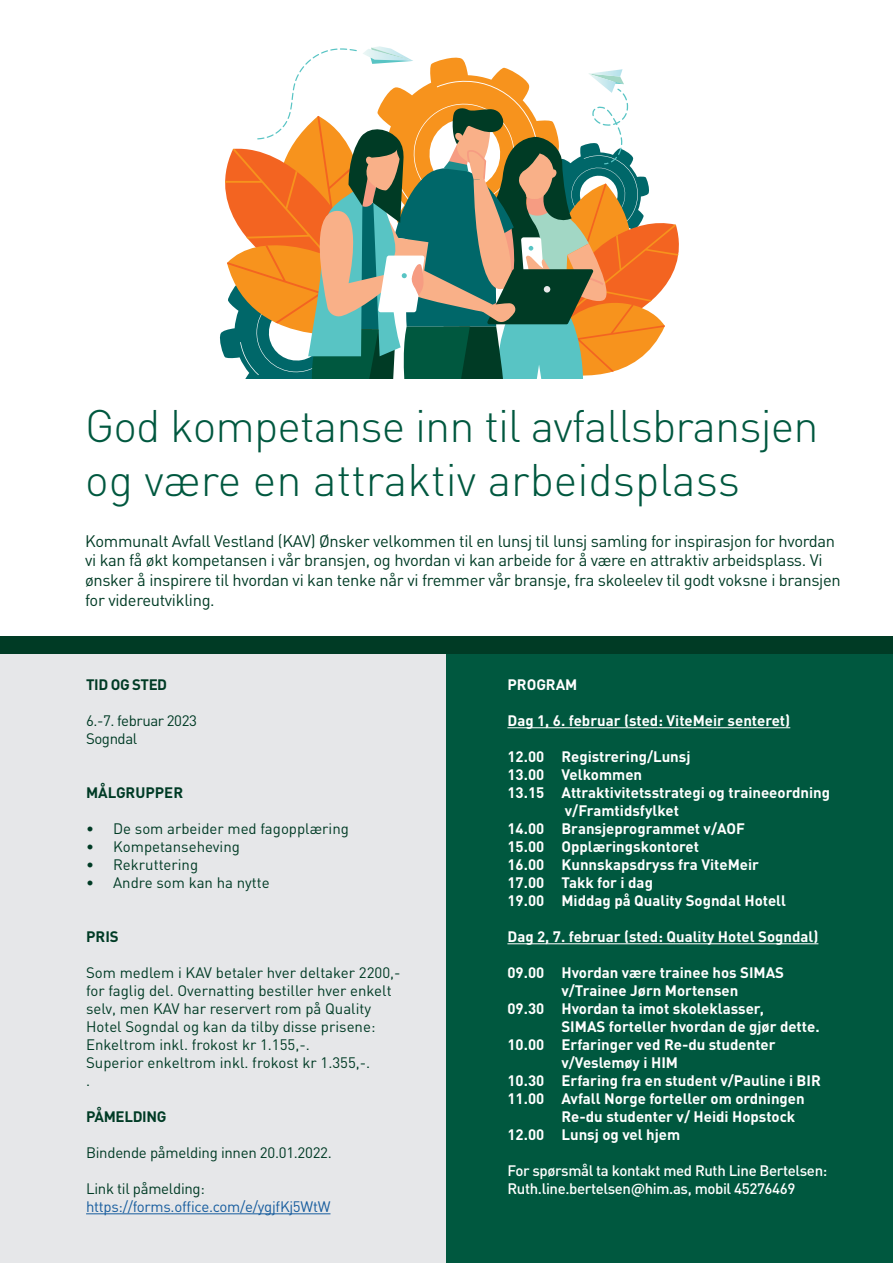
<style>
.page{position:relative;width:893px;height:1263px;background:#fff}
.page>*{position:absolute;margin:0;border:0;box-sizing:border-box;transform-origin:0 0}
.t1{font:300 45px "DINOT";letter-spacing:-.02em;color:#00583f}
.t2{font:300 45px "DINOT";color:#00583f}
.t3{font:16.5px/19.8px "DINOT";letter-spacing:-.02em;color:#003b25}
.t4{font:700 15px "DINOT";color:#fff}
.t5{font:15px "DINOT";color:#003b25}
.t6{font:500 15px/18px "DINOT";letter-spacing:-.025em;color:#fff}
.t7{font:15px "DINOT";letter-spacing:-.02em;color:#003b25}
.t8{font:15px "DINOT";letter-spacing:-.02em;color:#175d9e}
.t9{font:15px "DINOT";letter-spacing:-.03em;color:#003b25}
.t10{font:700 15px "DINOT";letter-spacing:-.02em;color:#003b25}
.t11{font:700 15px "DINOT";color:#003b25}
</style>
<div class="page">
<div style="left:0;top:645px;width:893px;height:618px;background:#e6e7e9"></div>
<svg style="left:220px;top:46px;width:459px;height:332px"></svg>
<hr style="left:86px;top:1213px;width:244px;height:1px;background:#175d9e">
<div style="left:446px;top:652px;width:447px;height:611px;background:#00583f"></div>
<hr style="left:507px;top:727px;width:283px;height:1px;background:#fff">
<hr style="left:507px;top:943px;width:311px;height:1px;background:#fff">
<div style="left:0;top:637px;width:893px;height:17px;background:#003b25"></div>
<p class="t1" style="left:85px;top:395px;width:735px">God kompetanse inn til avfallsbransjen</p>
<p class="t2" style="left:85px;top:449px;width:656px">og være en attraktiv arbeidsplass</p>
<p class="t3" style="left:85px;top:530px;width:757px">Kommunalt Avfall Vestland (KAV) Ønsker velkommen til en lunsj til lunsj samling for inspirasjon for hvordan vi kan få økt kompetansen i vår bransjen, og hvordan vi kan arbeide for å være en attraktiv arbeidsplass. Vi ønsker å inspirere til hvordan vi kan tenke når vi fremmer vår bransje, fra skoleelev til godt voksne i bransjen for videreutvikling.</p>
<p class="t10" style="left:86px;top:674px;width:83px">TID OG STED</p>
<p class="t9" style="left:86px;top:710px;width:112px">6.-7. februar 2023</p>
<p class="t9" style="left:86px;top:728px;width:53px">Sogndal</p>
<p class="t11" style="left:86px;top:782px;width:99px">MÅLGRUPPER</p>
<p class="t5" style="left:86px;top:818px;width:264px">• De som arbeider med fagopplæring</p>
<p class="t5" style="left:86px;top:836px;width:155px">• Kompetanseheving</p>
<p class="t5" style="left:86px;top:854px;width:114px">• Rekruttering</p>
<p class="t5" style="left:86px;top:872px;width:185px">• Andre som kan ha nytte</p>
<p class="t10" style="left:86px;top:926px;width:34px">PRIS</p>
<p class="t5" style="left:86px;top:962px;width:316px">Som medlem i KAV betaler hver deltaker 2200,-</p>
<p class="t5" style="left:86px;top:980px;width:307px">for faglig del. Overnatting bestiller hver enkelt</p>
<p class="t5" style="left:86px;top:998px;width:287px">selv, men KAV har reservert rom på Quality</p>
<p class="t5" style="left:86px;top:1016px;width:291px">Hotel Sogndal og kan da tilby disse prisene:</p>
<p class="t5" style="left:86px;top:1034px;width:225px">Enkeltrom inkl. frokost kr 1.155,-.</p>
<p class="t5" style="left:86px;top:1052px;width:286px">Superior enkeltrom inkl. frokost kr 1.355,-.</p>
<p class="t5" style="left:86px;top:1070px;width:6px">.</p>
<p class="t10" style="left:86px;top:1106px;width:82px">PÅMELDING</p>
<p class="t7" style="left:86px;top:1142px;width:247px">Bindende påmelding innen 20.01.2022.</p>
<p class="t7" style="left:86px;top:1178px;width:120px">Link til påmelding:</p>
<p class="t8" style="left:86px;top:1196px;width:246px">https://forms.office.com/e/ygjfKj5WtW</p>
<p class="t4" style="left:507px;top:674px;width:71px">PROGRAM</p>
<p class="t4" style="left:507px;top:710px;width:284px">Dag 1, 6. februar (sted: ViteMeir senteret)</p>
<p class="t4" style="left:507px;top:746px;width:185px">12.00 Registrering/Lunsj</p>
<p class="t4" style="left:507px;top:764px;width:136px">13.00 Velkommen</p>
<p class="t4" style="left:507px;top:782px;width:324px">13.15 Attraktivitetsstrategi og traineeordning</p>
<p class="t4" style="left:565px;top:800px;width:116px">v/Framtidsfylket</p>
<p class="t4" style="left:507px;top:818px;width:239px">14.00 Bransjeprogrammet v/AOF</p>
<p class="t4" style="left:507px;top:836px;width:193px">15.00 Opplæringskontoret</p>
<p class="t4" style="left:507px;top:854px;width:253px">16.00 Kunnskapsdryss fra ViteMeir</p>
<p class="t4" style="left:507px;top:872px;width:147px">17.00 Takk for i dag</p>
<p class="t4" style="left:507px;top:890px;width:280px">19.00 Middag på Quality Sogndal Hotell</p>
<p class="t4" style="left:507px;top:926px;width:312px">Dag 2, 7. februar (sted: Quality Hotel Sogndal)</p>
<p class="t4" style="left:507px;top:962px;width:278px">09.00 Hvordan være trainee hos SIMAS</p>
<p class="t4" style="left:561px;top:980px;width:178px">v/Trainee Jørn Mortensen</p>
<p class="t4" style="left:507px;top:998px;width:258px">09.30 Hvordan ta imot skoleklasser,</p>
<p class="t4" style="left:561px;top:1016px;width:260px">SIMAS forteller hvordan de gjør dette.</p>
<p class="t4" style="left:507px;top:1034px;width:270px">10.00 Erfaringer ved Re-du studenter</p>
<p class="t4" style="left:561px;top:1052px;width:118px">v/Veslemøy i HIM</p>
<p class="t4" style="left:507px;top:1070px;width:315px">10.30 Erfaring fra en student v/Pauline i BIR</p>
<p class="t4" style="left:507px;top:1088px;width:299px">11.00 Avfall Norge forteller om ordningen</p>
<p class="t4" style="left:561px;top:1106px;width:235px">Re-du studenter v/ Heidi Hopstock</p>
<p class="t4" style="left:507px;top:1124px;width:174px">12.00 Lunsj og vel hjem</p>
<p class="t6" style="left:507px;top:1161px;width:321px">For spørsmål ta kontakt med Ruth Line Bertelsen:<br>Ruth.line.bertelsen@him.as, mobil 45276469</p>
</div>
